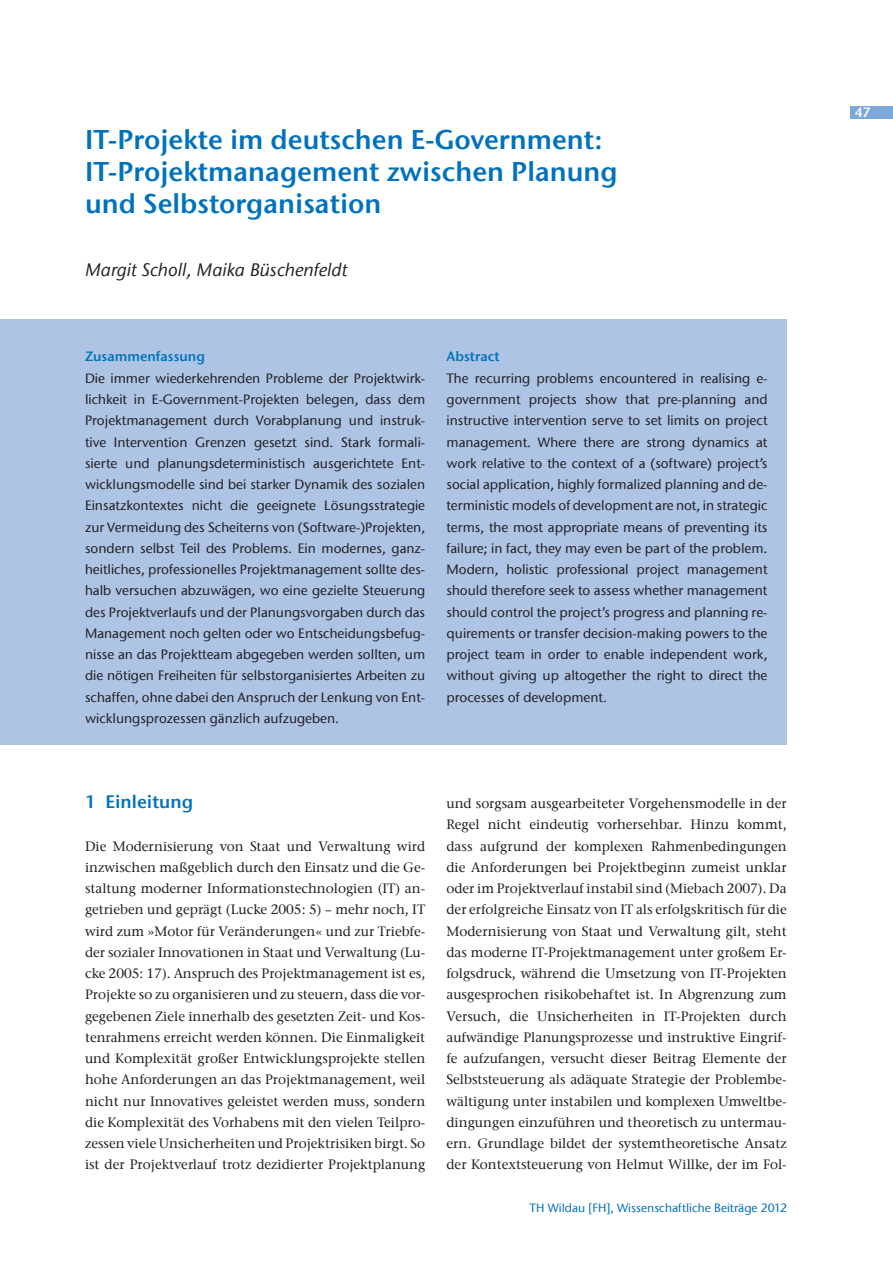
<style>
.page{position:relative;width:893px;height:1263px;background:#fff}
.page>*{position:absolute;margin:0;border:0;box-sizing:border-box;transform-origin:0 0}
.t1{font:27px/32px "ITC Stone Sans Com Semi";color:#0072bc}
.t2{font:italic 500 18px "ITC Stone Sans Com";color:#231f20}
.t3{font:18px "ITC Stone Sans Com Semi";color:#0072bc}
.t4{font:500 13.5px/21.3px "ITC Stone Serif Com";color:#231f20;text-align:justify}
.t5{font:500 13.5px/21.3px "ITC Stone Sans Com";color:#231f20;text-align:justify}
.t6{font:13.5px "ITC Stone Sans Com Semi";color:#0072bc}
.t7{font:13.5px "ITC Stone Sans Com Semi";color:#fff}
.t8{font:500 12px "ITC Stone Sans Com";color:#0072bc}
</style>
<div class="page">
<div style="left:850px;top:106px;width:43px;height:13px;background:#7ca7d8"></div>
<div style="left:0;top:319px;width:787px;height:425px;background:#adc4e5"></div>
<h1 class="t1" style="left:85px;top:124px;width:534px">IT-Projekte im deutschen E-Government:<br>IT-Projektmanagement zwischen Planung und Selbstorganisation</h1>
<h2 class="t2" style="left:85px;top:259px;width:264px">Margit Scholl, Maika Büschenfeldt</h2>
<p class="t6" style="left:85px;top:349px;width:121px">Zusammenfassung</p>
<p class="t5" style="left:85px;top:367px;width:342px">Die immer wiederkehrenden Probleme der Projektwirk&shy;lichkeit in E-Government-Projekten belegen, dass dem Projektmanagement durch Vorabplanung und instruk&shy;tive Intervention Grenzen gesetzt sind. Stark formali&shy;sierte und planungsdeterministisch ausgerichtete Ent&shy;wicklungsmodelle sind bei starker Dynamik des sozialen Einsatzkontextes nicht die geeignete Lösungsstrategie zur Vermeidung des Scheiterns von (Software-)Projekten, sondern selbst Teil des Problems. Ein modernes, ganz&shy;heitliches, professionelles Projektmanagement sollte des&shy;halb versuchen abzuwägen, wo eine gezielte Steuerung des Projektverlaufs und der Planungsvorgaben durch das Management noch gelten oder wo Entscheidungsbefug&shy;nisse an das Projektteam abgegeben werden sollten, um die nötigen Freiheiten für selbstorganisiertes Arbeiten zu schaffen, ohne dabei den Anspruch der Lenkung von Ent&shy;wicklungsprozessen gänzlich aufzugeben.</p>
<p class="t6" style="left:446px;top:349px;width:55px">Abstract</p>
<p class="t5" style="left:446px;top:367px;width:323px">The recurring problems encountered in realising e&shy;government projects show that pre-planning and instructive intervention serve to set limits on project management. Where there are strong dynamics at work relative to the context of a (software) project’s social application, highly formalized planning and de&shy;terministic models of development are not, in strategic terms, the most appropriate means of preventing its failure; in fact, they may even be part of the problem.<br>Modern, holistic professional project management should therefore seek to assess whether management should control the project’s progress and planning re&shy;quirements or transfer decision-making powers to the project team in order to enable independent work, without giving up altogether the right to direct the processes of development.</p>
<h2 class="t3" style="left:85px;top:791px;width:110px">1 Einleitung</h2>
<p class="t4" style="left:85px;top:835px;width:342px">Die Modernisierung von Staat und Verwaltung wird inzwischen maßgeblich durch den Einsatz und die Ge&shy;staltung moderner Informationstechnologien (IT) an&shy;getrieben und geprägt (Lucke 2005: 5) – mehr noch, IT wird zum »Motor für Veränderungen« und zur Triebfe&shy;der sozialer Innovationen in Staat und Verwaltung (Lu&shy;cke 2005: 17). Anspruch des Projektmanagement ist es, Projekte so zu organisieren und zu steuern, dass die vor&shy;gegebenen Ziele innerhalb des gesetzten Zeit- und Kos&shy;tenrahmens erreicht werden können. Die Einmaligkeit und Komplexität großer Entwicklungsprojekte stellen hohe Anforderungen an das Projektmanagement, weil nicht nur Innovatives geleistet werden muss, sondern die Komplexität des Vorhabens mit den vielen Teilpro&shy;zessen viele Unsicherheiten und Projektrisiken birgt. So ist der Projektverlauf trotz dezidierter Projektplanung</p>
<p class="t4" style="left:446px;top:792px;width:342px">und sorgsam ausgearbeiteter Vorgehensmodelle in der Regel nicht eindeutig vorhersehbar. Hinzu kommt, dass aufgrund der komplexen Rahmenbedingungen die Anforderungen bei Projektbeginn zumeist unklar oder im Projektverlauf instabil sind (Miebach 2007). Da der erfolgreiche Einsatz von IT als erfolgskritisch für die Modernisierung von Staat und Verwaltung gilt, steht das moderne IT-Projektmanagement unter großem Er&shy;folgsdruck, während die Umsetzung von IT-Projekten ausgesprochen risikobehaftet ist. In Abgrenzung zum Versuch, die Unsicherheiten in IT-Projekten durch aufwändige Planungsprozesse und instruktive Eingrif&shy;fe aufzufangen, versucht dieser Beitrag Elemente der Selbststeuerung als adäquate Strategie der Problembe&shy;wältigung unter instabilen und komplexen Umweltbe&shy;dingungen einzuführen und theoretisch zu untermau&shy;ern. Grundlage bildet der systemtheoretische Ansatz der Kontextsteuerung von Helmut Willke, der im Fol-</p>
<p class="t8" style="left:530px;top:1200px;width:259px">TH Wildau [FH], Wissenschaftliche Beiträge 2012</p>
<p class="t7" style="left:855px;top:104px;width:17px">47</p>
</div>
